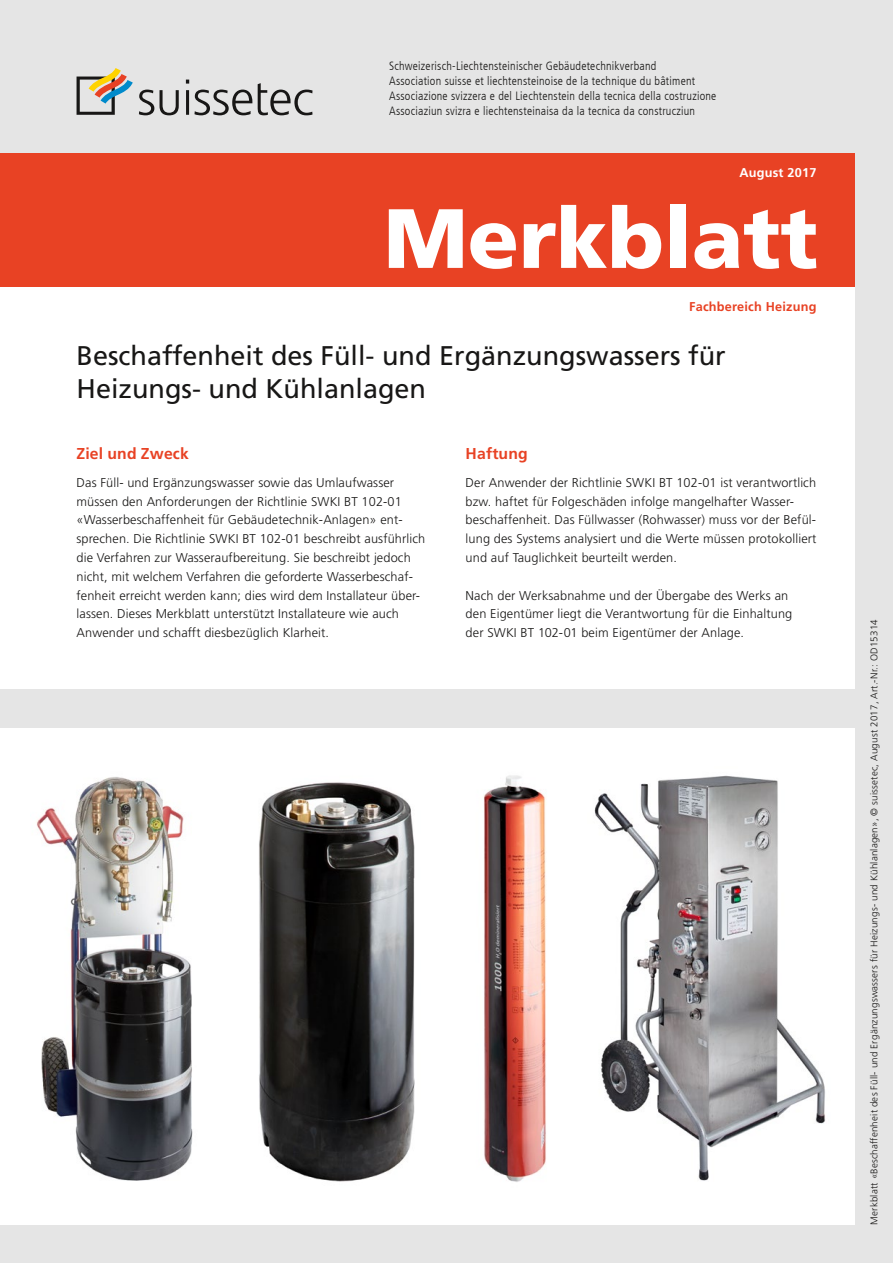
<style>
.page{position:relative;width:893px;height:1263px;background:#e5e5e5}
.page>*{position:absolute;margin:0;border:0;box-sizing:border-box;transform-origin:0 0}
.t1{font:900 84px "Frutiger LT Com";color:#fff}
.t2{font:27px/33px "Frutiger LT Std";color:#181716}
.t3{font:700 15.75px "Frutiger LT Std";letter-spacing:.01em;color:#e84224}
.t4{font:300 12.75px/18.8px "Frutiger LT Std";letter-spacing:.01em;color:#181716}
.t5{font:700 12.75px "Frutiger LT Std";letter-spacing:.015em;color:#e84224}
.t6{font:700 12.75px "Frutiger LT Std";letter-spacing:.015em;color:#fff}
.t7{font:300 condensed 12px/15px "Frutiger LT Com";letter-spacing:.02em;color:#181716}
.t8{font:300 9.75px "Frutiger LT Std";letter-spacing:.02em;color:#181716}
</style>
<div class="page">
<div style="left:0;top:153px;width:855px;height:1072px;background:#fff"></div>
<svg style="left:139px;top:90px;width:15px;height:25px"></svg>
<svg style="left:160px;top:90px;width:19px;height:25px"></svg>
<hr style="left:186px;top:90px;width:3px;height:25px;background:#181716">
<svg style="left:186px;top:80px;width:3px;height:4px"></svg>
<svg style="left:194px;top:90px;width:58px;height:25px"></svg>
<svg style="left:258px;top:83px;width:55px;height:32px"></svg>
<svg style="left:77px;top:68px;width:56px;height:47px"></svg>
<div style="left:0;top:689px;width:893px;height:38px;background:#e5e5e5"></div>
<img style="left:483px;top:775px;width:63px;height:407px">
<img style="left:594px;top:775px;width:232px;height:406px">
<img style="left:259px;top:782px;width:156px;height:400px">
<img style="left:36px;top:777px;width:157px;height:404px">
<div style="left:0;top:153px;width:855px;height:134px;background:#e84224"></div>
<p class="t7" style="left:389px;top:58px;width:329px">Schweizerisch-Liechtensteinischer Gebäudetechnikverband<br>Association suisse et liechtensteinoise de la technique du bâtiment Associazione svizzera e del Liechtenstein della tecnica della costruzione Associaziun svizra e liechtensteinaisa da la tecnica da construcziun</p>
<p class="t6" style="left:739px;top:165px;width:79px">August 2017</p>
<h1 class="t1" style="left:384px;top:188px;width:436px">Merkblatt</h1>
<p class="t5" style="left:689px;top:299px;width:129px">Fachbereich Heizung</p>
<h2 class="t2" style="left:77px;top:339px;width:651px">Beschaffenheit des Füll- und Ergänzungswassers für<br>Heizungs- und Kühlanlagen</h2>
<p class="t3" style="left:77px;top:444px;width:114px">Ziel und Zweck</p>
<p class="t4" style="left:77px;top:473px;width:350px">Das Füll- und Ergänzungswasser sowie das Umlaufwasser müssen den Anforderungen der Richtlinie SWKI BT 102-01 «Wasserbeschaffenheit für Gebäudetechnik-Anlagen» ent&shy;sprechen. Die Richtlinie SWKI BT 102-01 beschreibt ausführlich die Verfahren zur Wasseraufbereitung. Sie beschreibt jedoch nicht, mit welchem Verfahren die geforderte Wasserbeschaf&shy;fenheit erreicht werden kann; dies wird dem Installateur über&shy;lassen. Dieses Merkblatt unterstützt Installateure wie auch Anwender und schafft diesbezüglich Klarheit.</p>
<p class="t3" style="left:466px;top:444px;width:64px">Haftung</p>
<p class="t4" style="left:466px;top:473px;width:352px">Der Anwender der Richtlinie SWKI BT 102-01 ist verantwortlich bzw. haftet für Folgeschäden infolge mangelhafter Wasser&shy;beschaffenheit. Das Füllwasser (Rohwasser) muss vor der Befül&shy;lung des Systems analysiert und die Werte müssen protokolliert und auf Tauglichkeit beurteilt werden.</p>
<p class="t4" style="left:466px;top:586px;width:328px">Nach der Werksabnahme und der Übergabe des Werks an den Eigentümer liegt die Verantwortung für die Einhaltung der SWKI BT 102-01 beim Eigentümer der Anlage.</p>
<p class="t8" style="left:869px;top:1225px;width:607px;rotate:-90deg">Merkblatt «Beschaffenheit des Füll- und Ergänzungswassers für Heizungs- und Kühlanlagen», © suissetec, August 2017, Art.-Nr.: OD15314</p>
</div>
